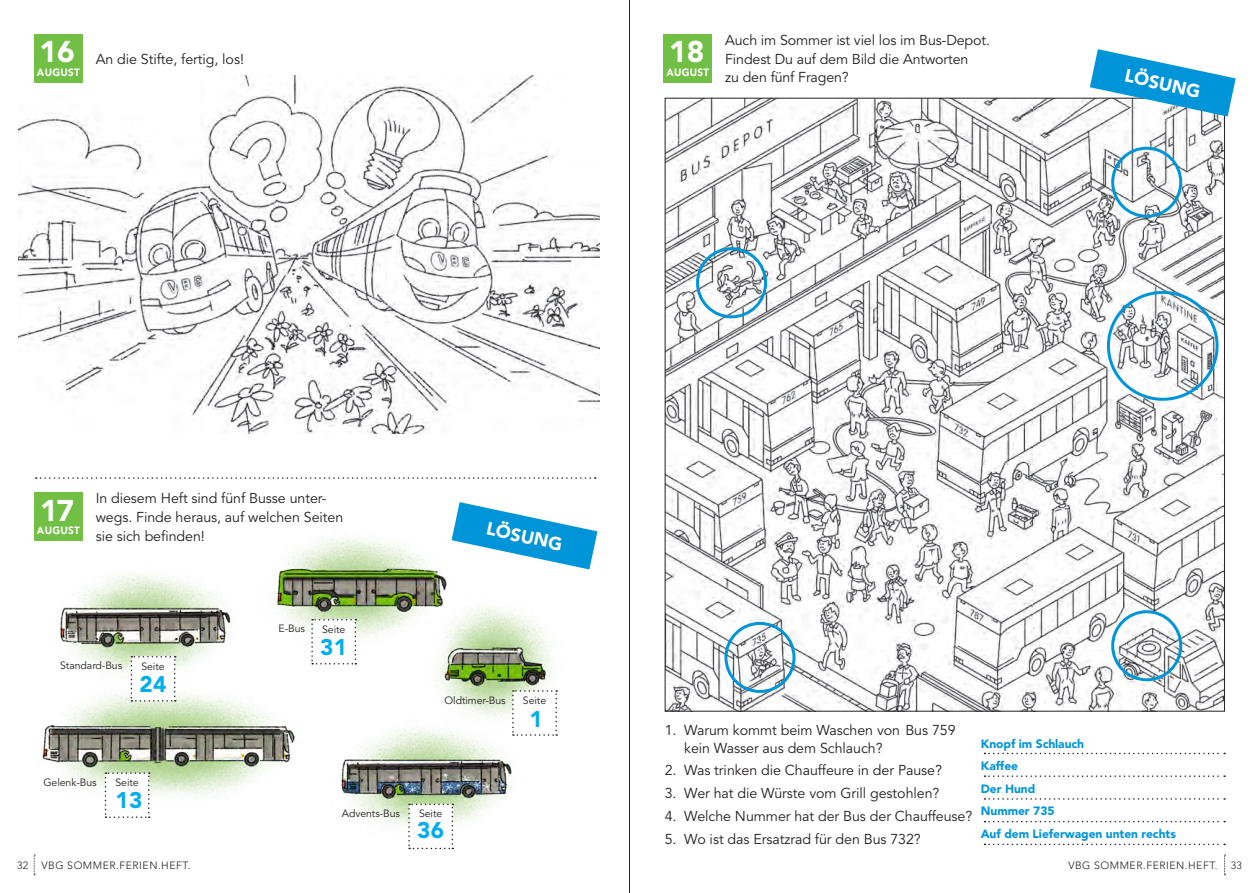
<style>
.page{position:relative;width:1259px;height:893px;background:#fff}
.page>*{position:absolute;margin:0;border:0;box-sizing:border-box;transform-origin:0 0}
.t1{font:900 29.7px "Avenir LT Std";color:#fff}
.t2{font:900 22.5px "Avenir LT Std";letter-spacing:.02em;color:#00aeef}
.t3{font:900 18px "Avenir LT Std";color:#fff}
.t4{font:14.25px/18.8px "Avenir LT Std";letter-spacing:-.005em;color:#231f20}
.t5{font:900 12px/22.5px "Avenir LT Std";letter-spacing:-.005em;color:#0095d9}
.t6{font:10.5px "Avenir LT Std";letter-spacing:-.005em;color:#231f20}
.t7{font:300 10.5px "Avenir LT Std";letter-spacing:.05em;color:#231f20}
.t8{font:900 10.5px "Avenir LT Std";letter-spacing:.03em;color:#fff;scale:.95 1}
.s1{font-weight:900;font-size:29.7px;color:#fff}
</style>
<div class="page">
<svg style="left:984px;top:753px;width:241px;height:1px"></svg>
<svg style="left:984px;top:775px;width:241px;height:2px"></svg>
<svg style="left:984px;top:798px;width:241px;height:2px"></svg>
<svg style="left:984px;top:821px;width:241px;height:1px"></svg>
<svg style="left:984px;top:844px;width:241px;height:1px"></svg>
<div style="left:663px;top:34px;width:49px;height:49px;background:#71bf44"></div>
<img style="left:667px;top:100px;width:555px;height:609px">
<img style="left:33px;top:537px;width:525px;height:339px">
<img style="left:18px;top:75px;width:581px;height:359px">
<div style="left:34px;top:34px;width:49px;height:49px;background:#71bf44"></div>
<div style="left:34px;top:492px;width:49px;height:49px;background:#71bf44"></div>
<svg style="left:36px;top:477px;width:560px;height:2px"></svg>
<svg style="left:131px;top:656px;width:45px;height:45px"></svg>
<svg style="left:105px;top:772px;width:45px;height:46px"></svg>
<svg style="left:311px;top:619px;width:45px;height:45px"></svg>
<svg style="left:512px;top:690px;width:45px;height:46px"></svg>
<svg style="left:408px;top:804px;width:45px;height:45px"></svg>
<div style="left:696px;top:247px;width:71px;height:71px;border:3px solid #0095d9;border-radius:50%"></div>
<div style="left:1111px;top:147px;width:71px;height:71px;border:3px solid #0095d9;border-radius:50%"></div>
<div style="left:1111px;top:610px;width:71px;height:71px;border:3px solid #0095d9;border-radius:50%"></div>
<div style="left:724px;top:622px;width:71px;height:71px;border:3px solid #0095d9;border-radius:50%"></div>
<div style="left:1107px;top:291px;width:111px;height:110px;border:3px solid #0095d9;border-radius:50%"></div>
<svg style="left:1089px;top:49px;width:146px;height:67px"></svg>
<svg style="left:451px;top:502px;width:146px;height:67px"></svg>
<svg style="left:34px;top:855px;width:1px;height:20px"></svg>
<svg style="left:1224px;top:855px;width:1px;height:20px"></svg>
<hr style="left:629px;top:0;width:1px;height:893px;background:#231f20">
<p class="t4" style="left:40px;top:50px;width:206px"><span class="s1">16</span> An die Stifte, fertig, los!</p>
<p class="t8" style="left:37px;top:66px;width:47px">AUGUST</p>
<h1 class="t1" style="left:669px;top:34px;width:37px">18</h1>
<p class="t8" style="left:666px;top:66px;width:47px">AUGUST</p>
<p class="t4" style="left:725px;top:31px;width:266px">Auch im Sommer ist viel los im Bus-Depot.<br>Findest Du auf dem Bild die Antworten<br>zu den fünf Fragen?</p>
<p class="t3" style="left:1127px;top:65px;width:78px;rotate:12deg">LÖSUNG</p>
<h1 class="t1" style="left:40px;top:492px;width:35px">17</h1>
<p class="t8" style="left:37px;top:524px;width:47px">AUGUST</p>
<p class="t4" style="left:96px;top:489px;width:249px">In diesem Heft sind fünf Busse unter&shy;wegs. Finde heraus, auf welchen Seiten sie sich befinden!</p>
<p class="t3" style="left:489px;top:518px;width:78px;rotate:12deg">LÖSUNG</p>
<p class="t6" style="left:60px;top:659px;width:64px">Standard-Bus</p>
<p class="t6" style="left:141px;top:660px;width:25px">Seite</p>
<h2 class="t2" style="left:139px;top:671px;width:29px">24</h2>
<p class="t6" style="left:43px;top:776px;width:55px">Gelenk-Bus</p>
<p class="t6" style="left:115px;top:776px;width:25px">Seite</p>
<h2 class="t2" style="left:115px;top:786px;width:29px">13</h2>
<p class="t6" style="left:278px;top:623px;width:28px">E-Bus</p>
<p class="t6" style="left:322px;top:623px;width:25px">Seite</p>
<h2 class="t2" style="left:320px;top:634px;width:29px">31</h2>
<p class="t6" style="left:444px;top:694px;width:63px">Oldtimer-Bus</p>
<p class="t6" style="left:523px;top:694px;width:25px">Seite</p>
<h2 class="t2" style="left:529px;top:705px;width:15px">1</h2>
<p class="t6" style="left:342px;top:807px;width:60px">Advents-Bus</p>
<p class="t6" style="left:419px;top:808px;width:25px">Seite</p>
<h2 class="t2" style="left:417px;top:817px;width:29px">36</h2>
<p class="t4" style="left:684px;top:722px;width:273px;line-height:17.7px;text-indent:-19px">1. Warum kommt beim Waschen von Bus 759 kein Wasser aus dem Schlauch?</p>
<p class="t4" style="left:665px;top:762px;width:279px">2. Was trinken die Chauffeure in der Pause?</p>
<p class="t4" style="left:665px;top:784px;width:276px">3. Wer hat die Würste vom Grill gestohlen?</p>
<p class="t4" style="left:665px;top:807px;width:309px">4. Welche Nummer hat der Bus der Chauffeuse?</p>
<p class="t4" style="left:665px;top:830px;width:258px">5. Wo ist das Ersatzrad für den Bus 732?</p>
<p class="t5" style="left:981px;top:732px;width:196px">Knopf im Schlauch<br>Kaffee<br>Der Hund<br>Nummer 735<br>Auf dem Lieferwagen unten rechts</p>
<p class="t7" style="left:17px;top:860px;width:12px">32</p>
<p class="t7" style="left:41px;top:860px;width:151px">VBG SOMMER.FERIEN.HEFT.</p>
<p class="t7" style="left:1068px;top:860px;width:151px">VBG SOMMER.FERIEN.HEFT.</p>
<p class="t7" style="left:1231px;top:860px;width:12px">33</p>
</div>
